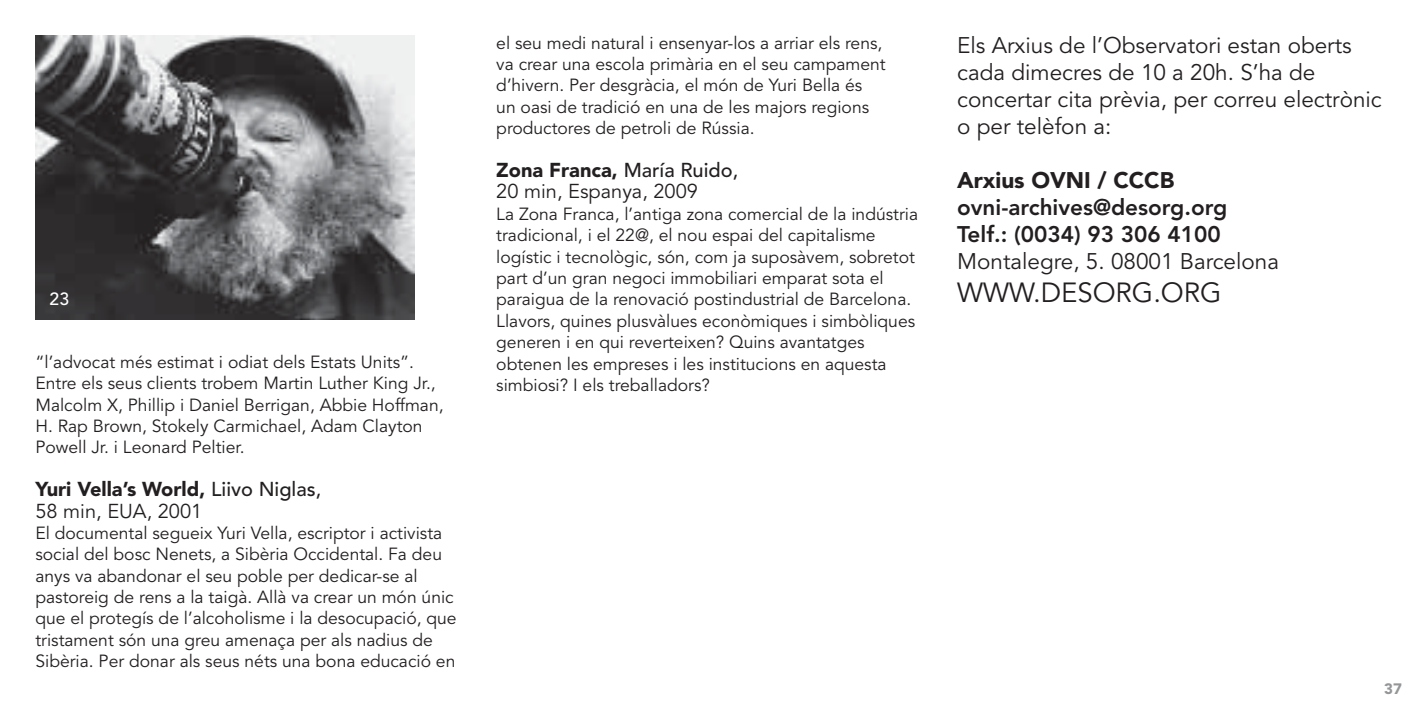
<style>
.page{position:relative;width:1418px;height:709px;background:#fff}
.page>*{position:absolute;margin:0;border:0;box-sizing:border-box;transform-origin:0 0}
.t1{font:27.5px "Avenir";color:#231f20}
.t2{font:22.5px/27px "Avenir";color:#231f20}
.t3{font:800 22.5px/27px "Avenir";color:#231f20}
.t4{font:900 22.5px "Avenir";color:#231f20}
.t5{font:900 20px/21.5px "Avenir";letter-spacing:-.055em;color:#231f20}
.t6{font:20px/21.5px "Avenir";color:#231f20}
.t7{font:17.5px/21.2px "Avenir";color:#231f20}
.t8{font:500 17.5px "Avenir";color:#fff}
.t9{font:900 15px "Avenir";color:#949698}
.s1{font-weight:900}
.s2{font-weight:500}
.s3{font-weight:400}
</style>
<div class="page">
<img style="left:35px;top:35px;width:379px;height:284px">
<p class="t7" style="left:496px;top:33px;width:391px">el seu medi natural i ensenyar-los a arriar els rens, va crear una escola primària en el seu campament d’hivern. Per desgràcia, el món de Yuri Bella és un oasi de tradició en una de les majors regions productores de petroli de Rússia.</p>
<p class="t6" style="left:496px;top:160px;width:243px"><span class="s1">Zona Franca,</span> <span class="s2">María Ruido,<br></span>20 min, Espanya, 2009</p>
<p class="t7" style="left:496px;top:204px;width:423px">La Zona Franca, l’antiga zona comercial de la indústria tradicional, i el 22@, el nou espai del capitalisme logístic i tecnològic, són, com ja suposàvem, sobretot part d’un gran negoci immobiliari emparat sota el paraigua de la renovació postindustrial de Barcelona.<br>Llavors, quines plusvàlues econòmiques i simbòliques generen i en qui reverteixen? Quins avantatges obtenen les empreses i les institucions en aquesta simbiosi? I els treballadors?</p>
<p class="t2" style="left:957px;top:32px;width:426px">Els Arxius de l’Observatori estan oberts cada dimecres de 10 a 20h. S’ha de concertar cita prèvia, per correu electrònic o per telèfon a:</p>
<p class="t4" style="left:957px;top:166px;width:216px">Arxius OVNI / CCCB</p>
<p class="t3" style="left:957px;top:193px;width:272px">ovni-archives@desorg.org<br>Telf.: (0034) 93 306 4100</p>
<p class="t2" style="left:957px;top:248px;width:323px">Montalegre, 5. 08001 Barcelona</p>
<p class="t8" style="left:50px;top:289px;width:21px">23</p>
<h1 class="t1" style="left:957px;top:276px;width:27px">www</h1>
<h1 class="t1" style="left:1033px;top:276px;width:27px">.desorg</h1>
<h1 class="t1" style="left:1153px;top:276px;width:28px">.org</h1>
<p class="t7" style="left:35px;top:352px;width:410px">“l’advocat més estimat i odiat dels Estats Units”.<br>Entre els seus clients trobem Martin Luther King Jr., Malcolm X, Phillip i Daniel Berrigan, Abbie Hoffman, H. Rap Brown, Stokely Carmichael, Adam Clayton Powell Jr. i Leonard Peltier.</p>
<p class="t5" style="left:35px;top:478px;width:287px">Yuri Vella’s World, <span class="s2">Liivo Niglas,<br></span><span class="s3">58 min, EUA, 2001</span></p>
<p class="t7" style="left:35px;top:523px;width:423px">El documental segueix Yuri Vella, escriptor i activista social del bosc Nenets, a Sibèria Occidental. Fa deu anys va abandonar el seu poble per dedicar-se al pastoreig de rens a la taigà. Allà va crear un món únic que el protegís de l’alcoholisme i la desocupació, que tristament són una greu amenaça per als nadius de Sibèria. Per donar als seus néts una bona educació en</p>
<p class="t9" style="left:1384px;top:679px;width:19px">37</p>
</div>
